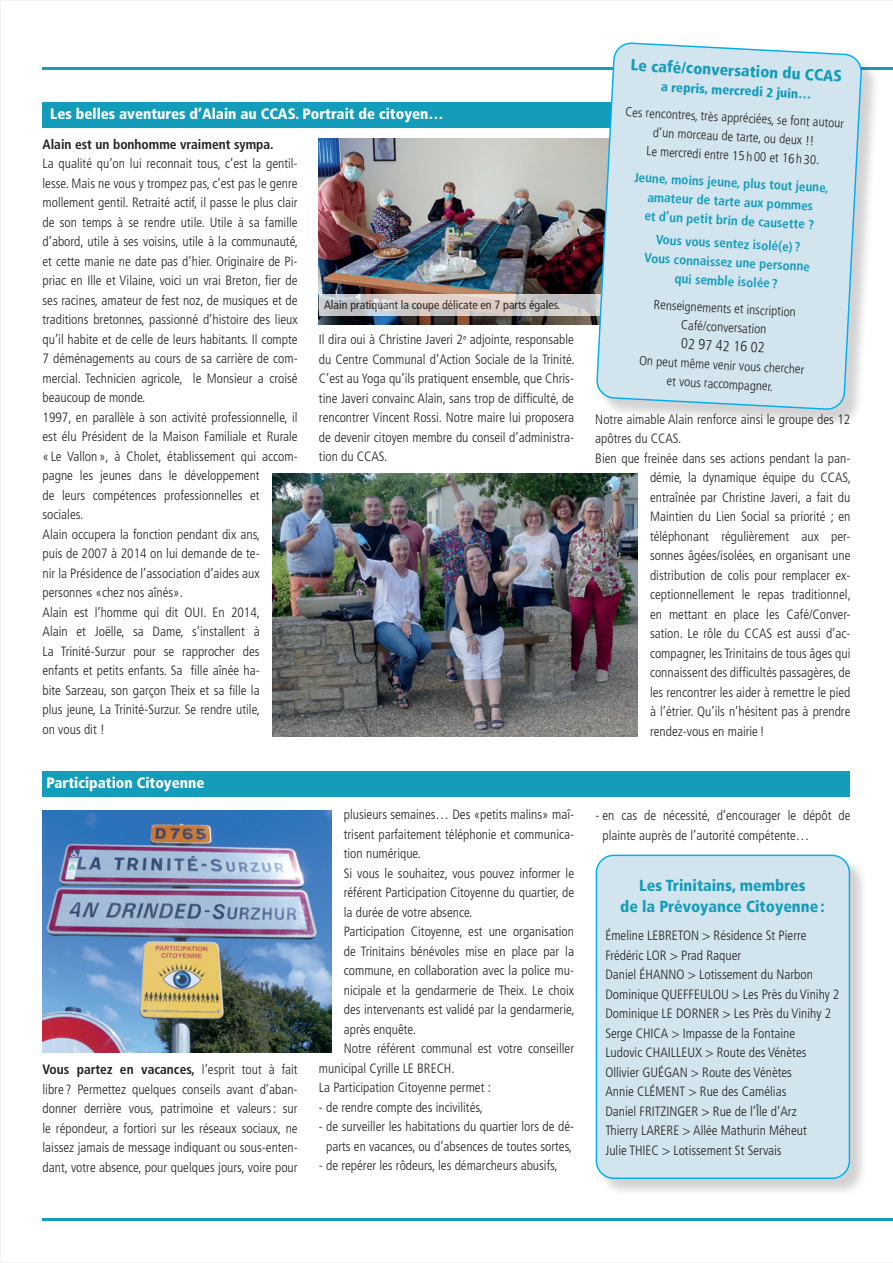
<style>
.page{position:relative;width:893px;height:1263px;background:#fff}
.page>*{position:absolute;margin:0;border:0;box-sizing:border-box;transform-origin:0 0}
.t1{font:900 condensed 16.05px/21px "Frutiger LT Std";color:#149cbb;text-align:center}
.t2{font:900 condensed 15px "Frutiger LT Std";color:#fff}
.t3{font:300 condensed 14.55px "Frutiger LT Std";color:#231f20}
.t4{font:300 condensed 13.5px/19.5px "Frutiger LT Std";color:#231f20}
.t5{font:700 condensed 13.5px "Frutiger LT Std";color:#231f20}
.t6{font:300 condensed 13.05px/18.9px "Frutiger LT Std";color:#231f20;text-align:center}
.t7{font:700 condensed 13.05px/18.9px "Frutiger LT Std";color:#149cbb;text-align:center}
.t8{font:900 condensed 13.05px "Frutiger LT Std";color:#149cbb}
.t9{font:condensed 12px "Frutiger LT Std";color:#231f20}
.s1{font-weight:700}
</style>
<div class="page">
<img style="left:0;top:0;width:893px;height:1263px">
<hr style="left:42px;top:1218px;width:851px;height:2px;background:#149cbb">
<hr style="left:42px;top:67px;width:851px;height:3px;background:#149cbb">
<div style="left:43px;top:102px;width:807px;height:26px;background:#149cbb"></div>
<svg style="left:319px;top:294px;width:276px;height:21px;background:#d0cbc9"></svg>
<div style="left:599px;top:45px;width:281px;height:383px;background:#231f20;opacity:.2"></div>
<svg style="left:595px;top:42px;width:268px;height:369px;background:#cde1eb"></svg>
<p class="t2" style="left:50px;top:104px;width:395px">Les belles aventures d’Alain au CCAS. Portrait de citoyen…</p>
<p class="t5" style="left:43px;top:136px;width:233px">Alain est un bonhomme vraiment sympa.</p>
<p class="t4" style="left:43px;top:154px;width:257px">La qualité qu’on lui reconnait tous, c’est la gentil&shy;lesse. Mais ne vous y trompez pas, c’est pas le genre mollement gentil. Retraité actif, il passe le plus clair de son temps à se rendre utile. Utile à sa famille d’abord, utile à ses voisins, utile à la communauté, et cette manie ne date pas d’hier. Originaire de Pi&shy;priac en Ille et Vilaine, voici un vrai Breton, fier de ses racines, amateur de fest noz, de musiques et de traditions bretonnes, passionné d’histoire des lieux qu’il habite et de celle de leurs habitants. Il compte 7 déménagements au cours de sa carrière de com&shy;mercial. Technicien agricole, le Monsieur a croisé beaucoup de monde.<br>1997, en parallèle à son activité professionnelle, il est élu Président de la Maison Familiale et Rurale « Le Vallon », à Cholet, établissement qui accom&shy;pagne les jeunes dans le développement<br>de leurs compétences professionnelles et sociales.<br>Alain occupera la fonction pendant dix ans,<br>puis de 2007 à 2014 on lui demande de te-<br>nir la Présidence de l’association d’aides aux personnes «chez nos aînés».<br>Alain est l’homme qui dit OUI. En 2014,<br>Alain et Joëlle, sa Dame, s’installent à<br>La Trinité-Surzur pour se rapprocher des enfants et petits enfants. Sa fille aînée ha-<br>bite Sarzeau, son garçon Theix et sa fille la<br>plus jeune, La Trinité-Surzur. Se rendre utile,<br>on vous dit !</p>
<p class="t9" style="left:324px;top:298px;width:238px">Alain pratiquant la coupe délicate en 7 parts égales.</p>
<p class="t4" style="left:319px;top:330px;width:257px;text-align:justify">Il dira oui à Christine Javeri 2<sup>e</sup> adjointe, responsable du Centre Communal d’Action Sociale de la Trinité.<br>C’est au Yoga qu’ils pratiquent ensemble, que Chris&shy;tine Javeri convainc Alain, sans trop de difficulté, de rencontrer Vincent Rossi. Notre maire lui proposera de devenir citoyen membre du conseil d’administra&shy;tion du CCAS.</p>
<p class="t2" style="left:46px;top:774px;width:160px">Participation Citoyenne</p>
<p class="t4" style="left:43px;top:1060px;width:257px;text-align:justify"><span class="s1">Vous partez en vacances,</span> l’esprit tout à fait libre ? Permettez quelques conseils avant d’aban&shy;donner derrière vous, patrimoine et valeurs: sur le répondeur, a fortiori sur les réseaux sociaux, ne laissez jamais de message indiquant ou sous-enten&shy;dant, votre absence, pour quelques jours, voire pour</p>
<p class="t4" style="left:344px;top:805px;width:232px">plusieurs semaines… Des «petits malins» maî-</p>
<p class="t4" style="left:344px;top:824px;width:232px">trisent parfaitement téléphonie et communica-</p>
<p class="t4" style="left:344px;top:844px;width:79px">tion numérique.</p>
<p class="t4" style="left:344px;top:863px;width:232px">Si vous le souhaitez, vous pouvez informer le</p>
<p class="t4" style="left:344px;top:883px;width:232px">référent Participation Citoyenne du quartier, de</p>
<p class="t4" style="left:344px;top:902px;width:130px">la durée de votre absence.</p>
<p class="t4" style="left:344px;top:922px;width:232px">Participation Citoyenne, est une organisation</p>
<p class="t4" style="left:344px;top:941px;width:232px">de Trinitains bénévoles mise en place par la</p>
<p class="t4" style="left:344px;top:961px;width:232px">commune, en collaboration avec la police mu-</p>
<p class="t4" style="left:344px;top:980px;width:232px">nicipale et la gendarmerie de Theix. Le choix</p>
<p class="t4" style="left:344px;top:1000px;width:232px">des intervenants est validé par la gendarmerie,</p>
<p class="t4" style="left:344px;top:1019px;width:74px">après enquête.</p>
<p class="t4" style="left:344px;top:1039px;width:232px">Notre référent communal est votre conseiller</p>
<p class="t4" style="left:319px;top:1058px;width:137px">municipal Cyrille LE BRECH.</p>
<p class="t4" style="left:319px;top:1078px;width:174px">La Participation Citoyenne permet :</p>
<p class="t4" style="left:319px;top:1097px;width:166px">- de rendre compte des incivilités,</p>
<p class="t4" style="left:319px;top:1117px;width:257px;text-align:center">- de surveiller les habitations du quartier lors de dé&shy;parts en vacances, ou d’absences de toutes sortes,</p>
<p class="t4" style="left:319px;top:1156px;width:240px">- de repérer les rôdeurs, les démarcheurs abusifs,</p>
<p class="t1" style="left:631px;top:54px;width:213px;rotate:3deg">Le café/conversation du CCAS</p>
<p class="t8" style="left:661px;top:79px;width:152px;rotate:3deg">a repris, mercredi 2 juin…</p>
<p class="t6" style="left:626px;top:103px;width:220px;rotate:3deg">Ces rencontres, très appréciées, se font autour d’un morceau de tarte, ou deux !!<br>Le mercredi entre 15 h 00 et 16 h 30.</p>
<p class="t7" style="left:635px;top:168px;width:196px;rotate:3deg">Jeune, moins jeune, plus tout jeune, amateur de tarte aux pommes<br>et d’un petit brin de causette ?</p>
<p class="t7" style="left:646px;top:229px;width:167px;rotate:3deg">Vous vous sentez isolé(e) ?<br>Vous connaissez une personne qui semble isolée ?</p>
<p class="t6" style="left:654px;top:295px;width:144px;rotate:3deg">Renseignements et inscription<br>Café/conversation</p>
<p class="t3" style="left:681px;top:335px;width:85px;rotate:3deg">02 97 42 16 02</p>
<p class="t6" style="left:640px;top:351px;width:167px;rotate:3deg">On peut même venir vous chercher et vous raccompagner.</p>
<p class="t4" style="left:595px;top:410px;width:257px">Notre aimable Alain renforce ainsi le groupe des 12</p>
<p class="t4" style="left:595px;top:429px;width:87px">apôtres du CCAS.</p>
<p class="t4" style="left:595px;top:449px;width:257px">Bien que freinée dans ses actions pendant la pan-</p>
<p class="t4" style="left:650px;top:468px;width:202px">démie, la dynamique équipe du CCAS,</p>
<p class="t4" style="left:650px;top:488px;width:202px">entraînée par Christine Javeri, a fait du</p>
<p class="t4" style="left:650px;top:507px;width:202px">Maintien du Lien Social sa priorité ; en</p>
<p class="t4" style="left:650px;top:527px;width:202px">téléphonant régulièrement aux per-</p>
<p class="t4" style="left:650px;top:546px;width:202px">sonnes âgées/isolées, en organisant une</p>
<p class="t4" style="left:650px;top:566px;width:202px">distribution de colis pour remplacer ex-</p>
<p class="t4" style="left:650px;top:585px;width:202px">ceptionnellement le repas traditionnel,</p>
<p class="t4" style="left:650px;top:605px;width:202px">en mettant en place les Café/Conver-</p>
<p class="t4" style="left:650px;top:624px;width:202px">sation. Le rôle du CCAS est aussi d’ac-</p>
<p class="t4" style="left:650px;top:644px;width:202px">compagner, les Trinitains de tous âges qui</p>
<p class="t4" style="left:650px;top:663px;width:202px">connaissent des difficultés passagères, de</p>
<p class="t4" style="left:650px;top:683px;width:202px">les rencontrer les aider à remettre le pied</p>
<p class="t4" style="left:650px;top:702px;width:202px">à l’étrier. Qu’ils n’hésitent pas à prendre</p>
<p class="t4" style="left:650px;top:722px;width:116px">rendez-vous en mairie !</p>
<p class="t4" style="left:603px;top:806px;width:249px;text-indent:-7px">- en cas de nécessité, d’encourager le dépôt de plainte auprès de l’autorité compétente…</p>
<p class="t1" style="left:620px;top:875px;width:206px">Les Trinitains, membres<br>de la Prévoyance Citoyenne:</p>
<p class="t4" style="left:605px;top:926px;width:235px">Émeline LEBRETON &gt; Résidence St Pierre Frédéric LOR &gt; Prad Raquer<br>Daniel ÉHANNO &gt; Lotissement du Narbon Dominique QUEFFEULOU &gt; Les Près du Vinihy 2<br>Dominique LE DORNER &gt; Les Près du Vinihy 2<br>Serge CHICA &gt; Impasse de la Fontaine<br>Ludovic CHAILLEUX &gt; Route des Vénètes Ollivier GUÉGAN &gt; Route des Vénètes<br>Annie CLÉMENT &gt; Rue des Camélias<br>Daniel FRITZINGER &gt; Rue de l’Île d’Arz<br>Thierry LARERE &gt; Allée Mathurin Méheut<br>Julie THIEC &gt; Lotissement St Servais</p>
</div>
